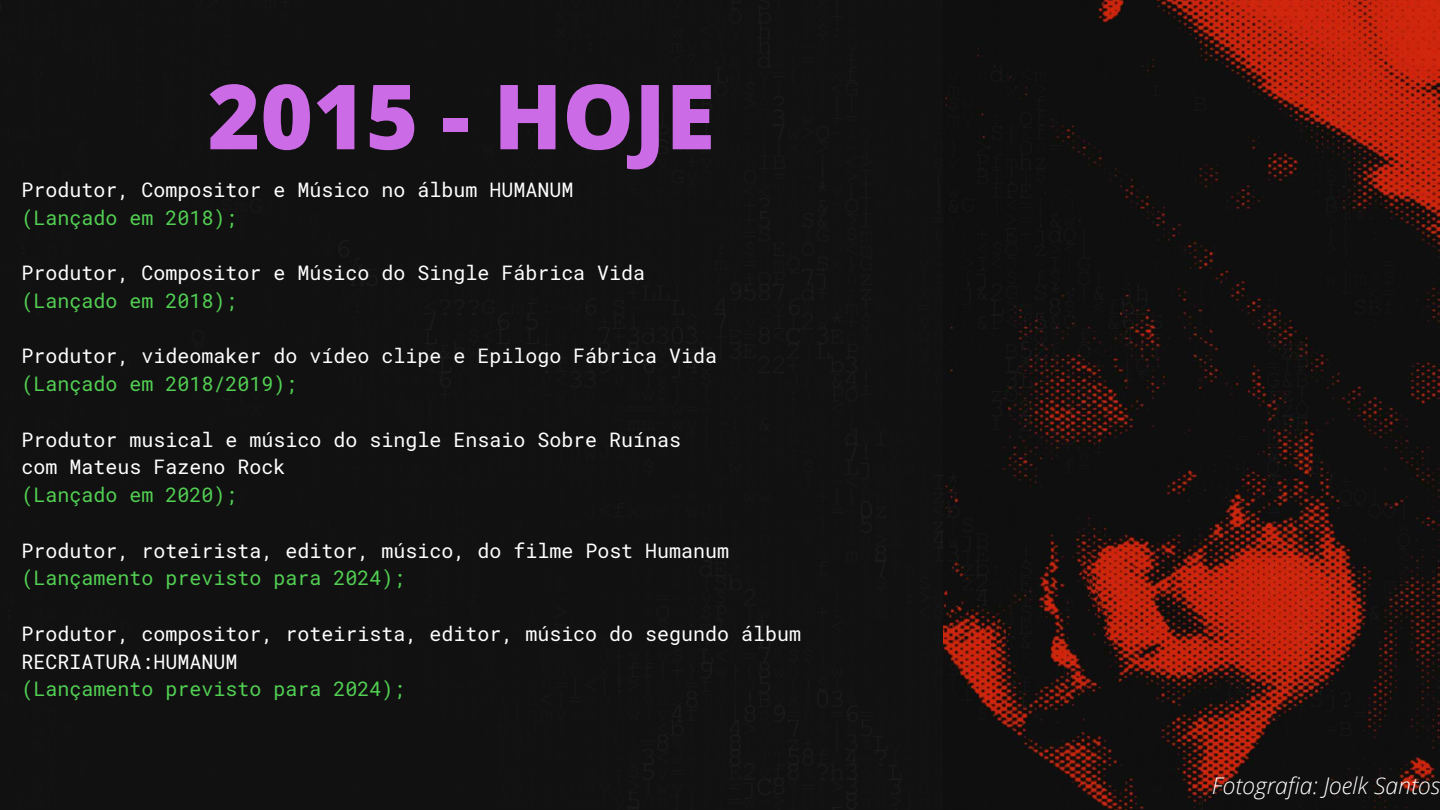
<style>
.page{position:relative;width:1440px;height:810px;background:#fff}
.page>*{position:absolute;margin:0;border:0;box-sizing:border-box;transform-origin:0 0}
.t1{font:800 90px "Open Sans";color:#cb6ce6}
.t2{font:italic 300 23px "Open Sans";color:#fff}
.t3{font:20px/27.8px "Roboto Mono";color:#fff}
.t4{font:20px "Roboto Mono";color:#52d053}
</style>
<div class="page">
<img style="left:0;top:0;width:1440px;height:810px">
<h1 class="t1" style="left:208px;top:53px;width:509px">2015 - HOJE</h1>
<p class="t3" style="left:21px;top:175px;width:553px">Produtor, Compositor e Músico no álbum HUMANUM</p>
<p class="t4" style="left:21px;top:204px;width:217px">(Lançado em 2018);</p>
<p class="t3" style="left:21px;top:259px;width:625px">Produtor, Compositor e Músico do Single Fábrica Vida</p>
<p class="t4" style="left:21px;top:287px;width:217px">(Lançado em 2018);</p>
<p class="t3" style="left:21px;top:342px;width:697px">Produtor, videomaker do vídeo clipe e Epilogo Fábrica Vida</p>
<p class="t4" style="left:21px;top:370px;width:277px">(Lançado em 2018/2019);</p>
<p class="t3" style="left:21px;top:425px;width:661px">Produtor musical e músico do single Ensaio Sobre Ruínas com Mateus Fazeno Rock</p>
<p class="t4" style="left:21px;top:481px;width:217px">(Lançado em 2020);</p>
<p class="t3" style="left:21px;top:536px;width:709px">Produtor, roteirista, editor, músico, do filme Post Humanum</p>
<p class="t4" style="left:21px;top:565px;width:385px">(Lançamento previsto para 2024);</p>
<p class="t3" style="left:21px;top:619px;width:781px">Produtor, compositor, roteirista, editor, músico do segundo álbum<br>RECRIATURA:HUMANUM</p>
<p class="t4" style="left:21px;top:676px;width:385px">(Lançamento previsto para 2024);</p>
<p class="t2" style="left:1212px;top:769px;width:230px">Fotografia: Joelk Santos</p>
</div>
